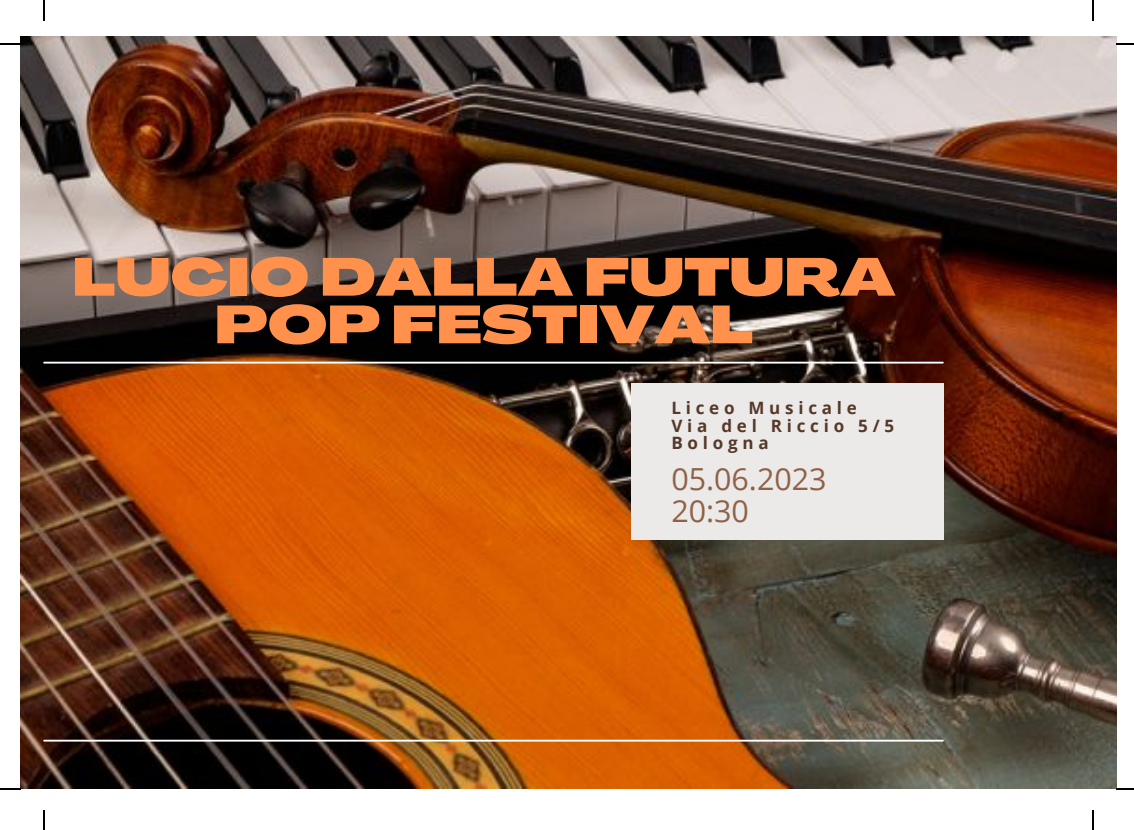
<style>
.page{position:relative;width:1134px;height:830px;background:#fff}
.page>*{position:absolute;margin:0;border:0;box-sizing:border-box;transform-origin:0 0}
.t1{font:900 52.5px/47.5px "Agrandir Grand";color:#ff914d;text-align:center}
.t2{font:30.5px/31.8px "Open Sans";color:#8f6247}
.t3{font:700 17px/17.2px "Open Sans";letter-spacing:.28em;color:#563929}
</style>
<div class="page">
<img style="left:21px;top:36px;width:1095px;height:752px">
<div style="left:631px;top:383px;width:312px;height:156px;background:#ebeae9"></div>
<hr style="left:44px;top:361px;width:898px;height:2px;background:#fff">
<hr style="left:44px;top:739px;width:898px;height:2px;background:#fff">
<hr style="left:43px;top:0;width:2px;height:21px;background:#000">
<hr style="left:0;top:43px;width:21px;height:2px;background:#000">
<hr style="left:1091px;top:0;width:2px;height:21px;background:#000">
<svg style="left:1116px;top:43px;width:17px;height:2px"></svg>
<svg style="left:43px;top:810px;width:2px;height:19px"></svg>
<svg style="left:0;top:788px;width:21px;height:1px"></svg>
<svg style="left:1092px;top:810px;width:1px;height:19px"></svg>
<svg style="left:1116px;top:788px;width:17px;height:1px"></svg>
<h1 class="t1" style="left:72px;top:259px;width:824px">LUCIO DALLA FUTURA<br>POP FESTIVAL</h1>
<p class="t3" style="left:671px;top:399px;width:224px">Liceo Musicale<br>Via del Riccio 5/5<br>Bologna</p>
<h2 class="t2" style="left:671px;top:462px;width:157px">05.06.2023<br>20:30</h2>
</div>
